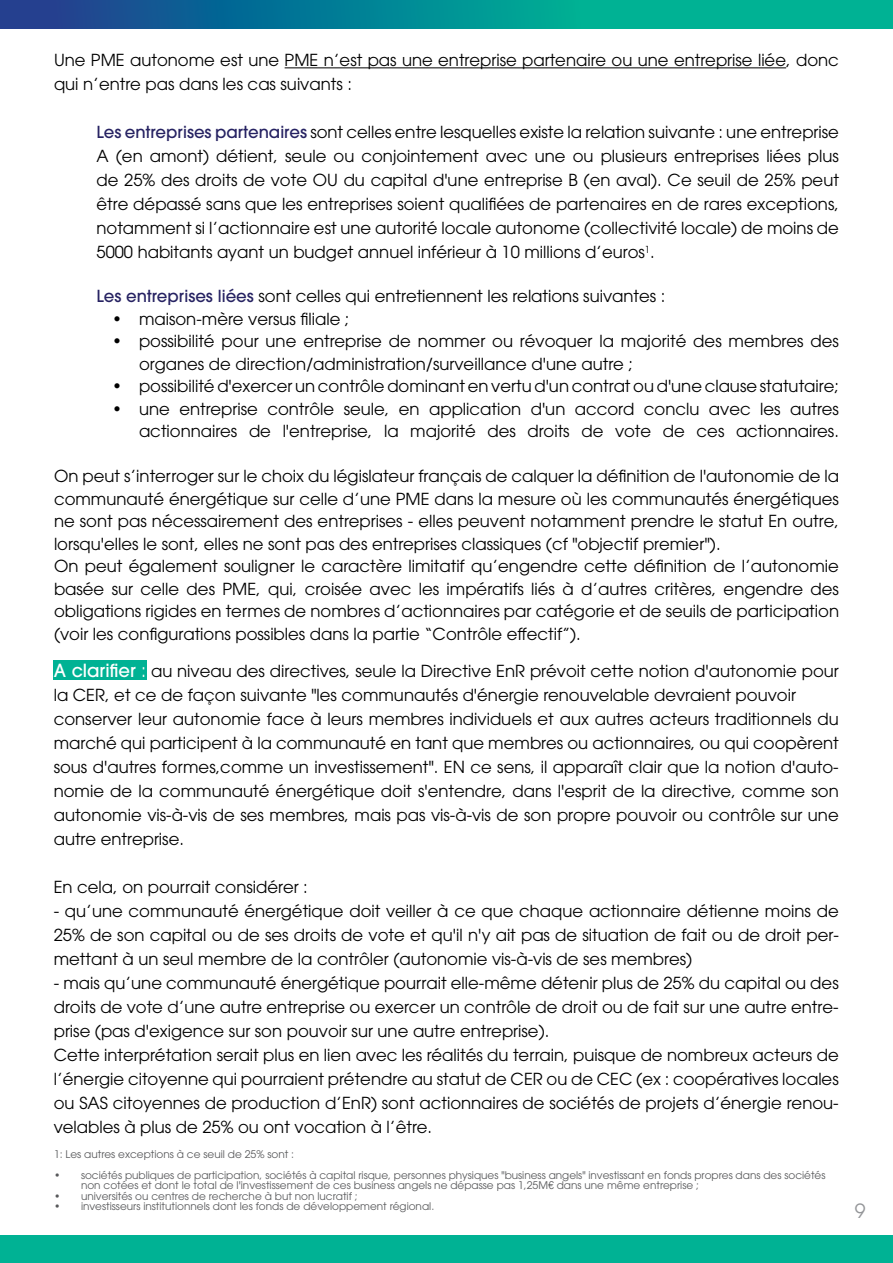
<style>
.page{position:relative;width:893px;height:1263px;background:#fff}
.page>*{position:absolute;margin:0;border:0;box-sizing:border-box;transform-origin:0 0}
.t1{font:19.5px "ITC Avant Garde Pro";color:#939598}
.t2{font:16.5px/24px "ITC Avant Garde Pro";color:#000}
.t3{font:10.5px/10.5px "ITC Avant Garde Pro";color:#58595b}
.s1{font-weight:500;color:#262262}
.s2{font-weight:500;font-size:18px;color:#fff}
.s3{font-size:18px;color:#fff}
</style>
<div class="page">
<hr style="left:285px;top:67px;width:501px;height:1px;background:#000">
<div style="left:54px;top:661px;width:93px;height:19px;background:#00b294"></div>
<svg style="left:0;top:0;width:893px;height:29px;background:#068993"></svg>
<div style="left:0;top:1236px;width:893px;height:27px;background:#00b294"></div>
<p class="t2" style="left:54px;top:48px;width:786px">Une PME autonome est une PME n’est pas une entreprise partenaire ou une entreprise liée, donc qui n’entre pas dans les cas suivants :</p>
<p class="t2" style="left:97px;top:120px;width:744px;text-align:justify"><span class="s1">Les entreprises partenaires</span> sont celles entre lesquelles existe la relation suivante : une entreprise A (en amont) détient, seule ou conjointement avec une ou plusieurs entreprises liées plus de 25% des droits de vote OU du capital d'une entreprise B (en aval). Ce seuil de 25% peut être dépassé sans que les entreprises soient qualifiées de partenaires en de rares exceptions, notamment si l’actionnaire est une autorité locale autonome (collectivité locale) de moins de 5000 habitants ayant un budget annuel inférieur à 10 millions d’euros<sup>1</sup>.</p>
<p class="t2" style="left:97px;top:284px;width:570px"><span class="s1">Les entreprises liées</span> sont celles qui entretiennent les relations suivantes :</p>
<p class="t2" style="left:112px;top:306px;width:239px">• maison-mère versus filiale ;</p>
<p class="t2" style="left:139px;top:330px;width:701px;line-height:22.5px;text-indent:-27px">• possibilité pour une entreprise de nommer ou révoquer la majorité des membres des organes de direction/administration/surveillance d'une autre ;</p>
<p class="t2" style="left:112px;top:374px;width:728px">• possibilité d'exercer un contrôle dominant en vertu d'un contrat ou d'une clause statutaire;</p>
<p class="t2" style="left:112px;top:397px;width:728px;line-height:22.5px;text-align:right">• une entreprise contrôle seule, en application d'un accord conclu avec les autres actionnaires de l'entreprise, la majorité des droits de vote de ces actionnaires.</p>
<p class="t2" style="left:54px;top:465px;width:786px;line-height:22.5px">On peut s’interroger sur le choix du législateur français de calquer la définition de l'autonomie de la communauté énergétique sur celle d’une PME dans la mesure où les communautés énergétiques ne sont pas nécessairement des entreprises - elles peuvent notamment prendre le statut En outre, lorsqu'elles le sont, elles ne sont pas des entreprises classiques (cf "objectif premier").<br>On peut également souligner le caractère limitatif qu’engendre cette définition de l’autonomie basée sur celle des PME, qui, croisée avec les impératifs liés à d’autres critères, engendre des obligations rigides en termes de nombres d’actionnaires par catégorie et de seuils de participation (voir les configurations possibles dans la partie “Contrôle effectif”).</p>
<p class="t2" style="left:54px;top:659px;width:786px"><span class="s2">A clarifier</span> <span class="s3">:</span> au niveau des directives, seule la Directive EnR prévoit cette notion d'autonomie pour la CER, et ce de façon suivante "les communautés d'énergie renouvelable devraient pouvoir conserver leur autonomie face à leurs membres individuels et aux autres acteurs traditionnels du marché qui participent à la communauté en tant que membres ou actionnaires, ou qui coopèrent sous d'autres formes,comme un investissement". EN ce sens, il apparaît clair que la notion d'auto&shy;nomie de la communauté énergétique doit s'entendre, dans l'esprit de la directive, comme son autonomie vis-à-vis de ses membres, mais pas vis-à-vis de son propre pouvoir ou contrôle sur une autre entreprise.</p>
<p class="t2" style="left:54px;top:875px;width:256px">En cela, on pourrait considérer :</p>
<p class="t2" style="left:54px;top:899px;width:787px;text-align:justify">- qu’une communauté énergétique doit veiller à ce que chaque actionnaire détienne moins de 25% de son capital ou de ses droits de vote et qu'il n'y ait pas de situation de fait ou de droit per&shy;mettant à un seul membre de la contrôler (autonomie vis-à-vis de ses membres)</p>
<p class="t2" style="left:54px;top:971px;width:786px">- mais qu’une communauté énergétique pourrait elle-même détenir plus de 25% du capital ou des droits de vote d’une autre entreprise ou exercer un contrôle de droit ou de fait sur une autre entre&shy;prise (pas d'exigence sur son pouvoir sur une autre entreprise).<br>Cette interprétation serait plus en lien avec les réalités du terrain, puisque de nombreux acteurs de l’énergie citoyenne qui pourraient prétendre au statut de CER ou de CEC (ex : coopératives locales ou SAS citoyennes de production d’EnR) sont actionnaires de sociétés de projets d’énergie renou&shy;velables à plus de 25% ou ont vocation à l’être.</p>
<p class="t3" style="left:54px;top:1149px;width:242px">1: Les autres exceptions à ce seuil de 25% sont :</p>
<p class="t3" style="left:81px;top:1170px;width:746px;text-indent:-27px">• sociétés publiques de participation, sociétés à capital risque, personnes physiques "business angels" investissant en fonds propres dans des sociétés non cotées et dont le total de l'investissement de ces business angels ne dépasse pas 1,25M€ dans une même entreprise ;</p>
<p class="t3" style="left:54px;top:1191px;width:305px">• universités ou centres de recherche à but non lucratif ;</p>
<p class="t3" style="left:54px;top:1201px;width:382px">• investisseurs institutionnels dont les fonds de développement régional.</p>
<p class="t1" style="left:855px;top:1198px;width:12px">9</p>
</div>
